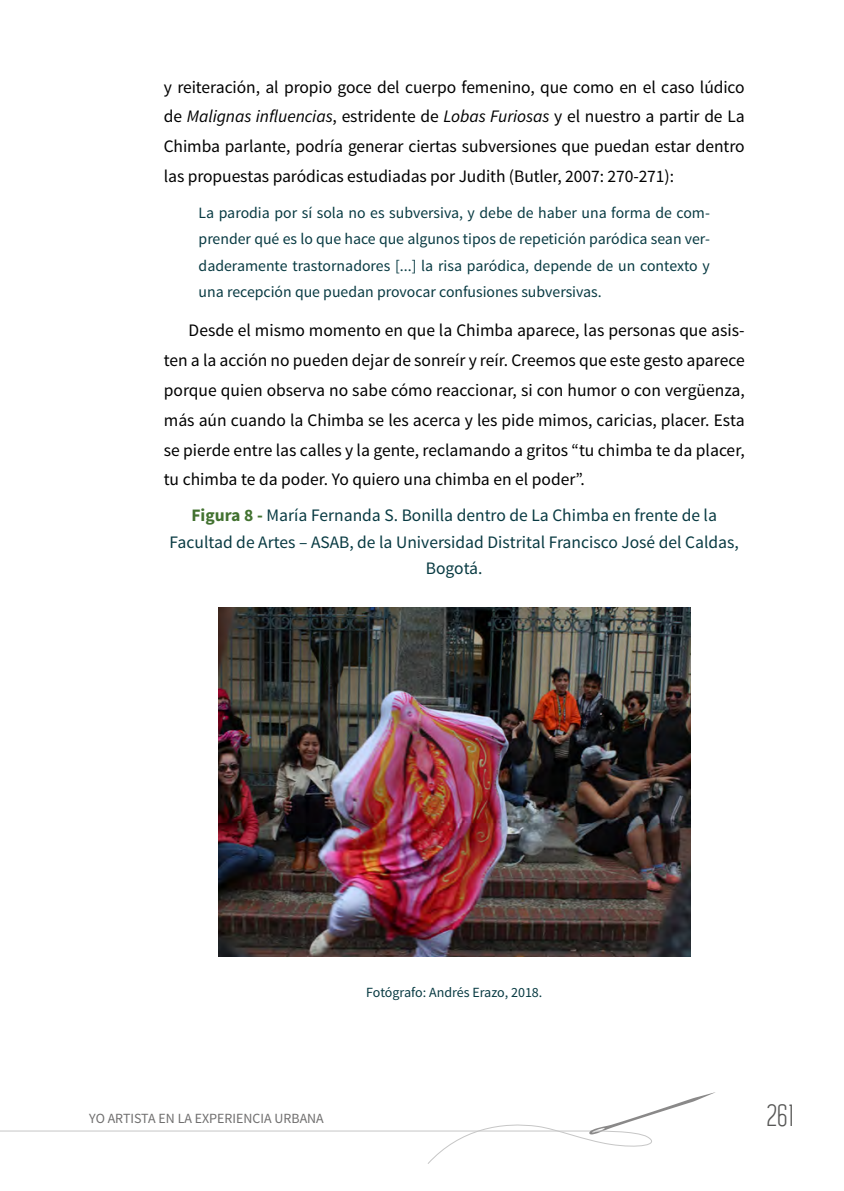
<style>
.page{position:relative;width:844px;height:1191px;background:#fff}
.page>*{position:absolute;margin:0;border:0;box-sizing:border-box;transform-origin:0 0}
.t1{font:28px "Politica";color:#575756}
.p2{font:17.5px/29.8px "Source Sans Pro";letter-spacing:-.005em;color:#000;text-align:justify}
.figura_01{font:17.5px/26.2px "Source Sans Pro";color:#083a42;text-align:center}
.cita{font:15.75px/26.2px "Source Sans Pro";color:#083a42;text-align:justify}
.t2{font:14px "Source Sans Pro";color:#706f6f}
.figura_03{font:14px "Source Sans Pro";color:#083a42}
.s1{font-style:italic}
.s2{font-weight:700;color:#427230}
</style>
<div class="page">
<hr style="left:0;top:1130px;width:596px;height:1px;background:#c6c6c6">
<svg style="left:426px;top:1092px;width:289px;height:72px"></svg>
<img style="left:218px;top:608px;width:472px;height:348px">
<p class="p2" style="left:164px;top:72px;width:582px">y reiteración, al propio goce del cuerpo femenino, que como en el caso lúdico de <span class="s1">Malignas influencias</span>, estridente de <span class="s1">Lobas Furiosas</span> y el nuestro a partir de La Chimba parlante, podría generar ciertas subversiones que puedan estar dentro las propuestas paródicas estudiadas por Judith (Butler, 2007: 270-271):</p>
<p class="cita" style="left:198px;top:200px;width:512px">La parodia por sí sola no es subversiva, y debe de haber una forma de com&shy;prender qué es lo que hace que algunos tipos de repetición paródica sean ver&shy;daderamente trastornadores [...] la risa paródica, depende de un contexto y una recepción que puedan provocar confusiones subversivas.</p>
<p class="p2" style="left:164px;top:316px;width:582px;text-indent:25px">Desde el mismo momento en que la Chimba aparece, las personas que asis&shy;ten a la acción no pueden dejar de sonreír y reír. Creemos que este gesto aparece porque quien observa no sabe cómo reaccionar, si con humor o con vergüenza, más aún cuando la Chimba se les acerca y les pide mimos, caricias, placer. Esta se pierde entre las calles y la gente, reclamando a gritos “tu chimba te da placer, tu chimba te da poder. Yo quiero una chimba en el poder”.</p>
<p class="figura_01" style="left:169px;top:503px;width:570px"><span class="s2">Figura 8 -</span> María Fernanda S. Bonilla dentro de La Chimba en frente de la<br>Facultad de Artes – ASAB, de la Universidad Distrital Francisco José del Caldas,<br>Bogotá.</p>
<p class="figura_03" style="left:366px;top:984px;width:178px">Fotógrafo: Andrés Erazo, 2018.</p>
<p class="t2" style="left:89px;top:1110px;width:236px">YO ARTISTA EN LA EXPERIENCIA URBANA</p>
<h1 class="t1" style="left:766px;top:1097px;width:28px">261</h1>
</div>
